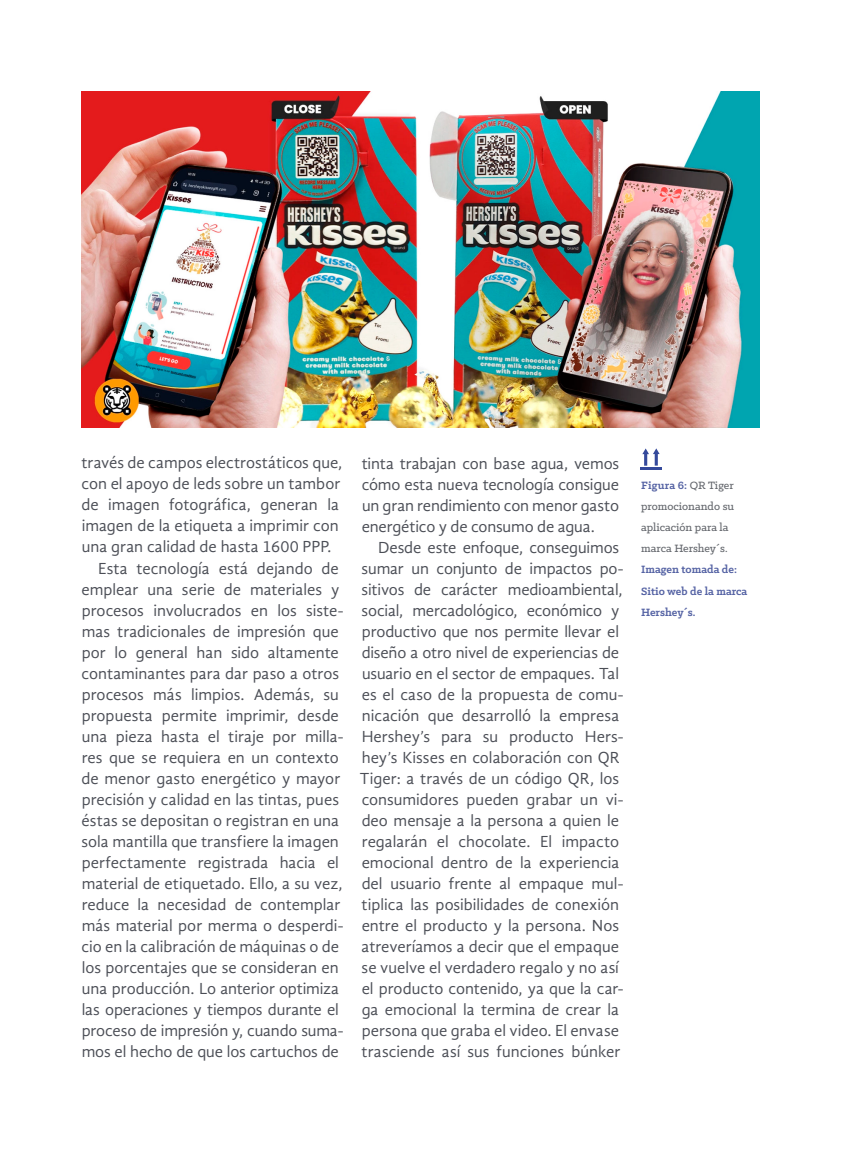
<style>
.page{position:relative;width:851px;height:1149px;background:#fff}
.page>*{position:absolute;margin:0;border:0;box-sizing:border-box;transform-origin:0 0}
.t1{font:16.5px/21px "Gandhi Sans";color:#4b4e56;text-align:justify}
.t2{font:500 12px/21px "Klinic Slab";color:#63666c}
.t3{font:700 12px/21px "Klinic Slab";color:#5563a4}
.s1{font-style:italic}
.s2{font-weight:700;color:#5563a4}
</style>
<div class="page">
<svg style="left:642px;top:448px;width:17px;height:17px"></svg>
<hr style="left:640px;top:467px;width:21px;height:2px;background:#34499b">
<img style="left:81px;top:91px;width:678px;height:336px">
<p class="t1" style="left:81px;top:452px;width:262px">través de campos electrostáticos que,</p>
<p class="t1" style="left:81px;top:473px;width:260px">con el apoyo de leds sobre un tambor</p>
<p class="t1" style="left:81px;top:494px;width:259px">de imagen fotográfica, generan la</p>
<p class="t1" style="left:82px;top:515px;width:258px">imagen de la etiqueta a imprimir con</p>
<p class="t1" style="left:82px;top:536px;width:252px">una gran calidad de hasta 1600 PPP<span class="s1">.</span></p>
<p class="t1" style="left:98px;top:557px;width:242px">Esta tecnología está dejando de</p>
<p class="t1" style="left:81px;top:578px;width:259px">emplear una serie de materiales y</p>
<p class="t1" style="left:82px;top:599px;width:263px">procesos involucrados en los siste-</p>
<p class="t1" style="left:82px;top:620px;width:259px">mas tradicionales de impresión que</p>
<p class="t1" style="left:82px;top:641px;width:258px">por lo general han sido altamente</p>
<p class="t1" style="left:81px;top:662px;width:259px">contaminantes para dar paso a otros</p>
<p class="t1" style="left:82px;top:683px;width:259px">procesos más limpios. Además, su</p>
<p class="t1" style="left:82px;top:704px;width:259px">propuesta permite imprimir, desde</p>
<p class="t1" style="left:82px;top:725px;width:263px">una pieza hasta el tiraje por milla-</p>
<p class="t1" style="left:82px;top:746px;width:259px">res que se requiera en un contexto</p>
<p class="t1" style="left:81px;top:767px;width:260px">de menor gasto energético y mayor</p>
<p class="t1" style="left:82px;top:788px;width:259px">precisión y calidad en las tintas, pues</p>
<p class="t1" style="left:81px;top:809px;width:259px">éstas se depositan o registran en una</p>
<p class="t1" style="left:81px;top:830px;width:259px">sola mantilla que transfiere la imagen</p>
<p class="t1" style="left:82px;top:851px;width:259px">perfectamente registrada hacia el</p>
<p class="t1" style="left:82px;top:872px;width:262px">material de etiquetado. Ello, a su vez,</p>
<p class="t1" style="left:82px;top:893px;width:260px">reduce la necesidad de contemplar</p>
<p class="t1" style="left:82px;top:914px;width:263px">más material por merma o desperdi-</p>
<p class="t1" style="left:81px;top:935px;width:259px">cio en la calibración de máquinas o de</p>
<p class="t1" style="left:82px;top:956px;width:258px">los porcentajes que se consideran en</p>
<p class="t1" style="left:82px;top:977px;width:259px">una producción. Lo anterior optimiza</p>
<p class="t1" style="left:82px;top:998px;width:259px">las operaciones y tiempos durante el</p>
<p class="t1" style="left:82px;top:1019px;width:263px">proceso de impresión y, cuando suma-</p>
<p class="t1" style="left:82px;top:1040px;width:259px">mos el hecho de que los cartuchos de</p>
<p class="t1" style="left:361px;top:452px;width:259px">tinta trabajan con base agua, vemos cómo esta nueva tecnología consigue un gran rendimiento con menor gasto energético y de consumo de agua.</p>
<p class="t1" style="left:359px;top:536px;width:266px;text-align:left;text-indent:19px">Desde este enfoque, conseguimos sumar un conjunto de impactos po&shy;sitivos de carácter medioambiental, social, mercadológico, económico y productivo que nos permite llevar el diseño a otro nivel de experiencias de usuario en el sector de empaques. Tal es el caso de la propuesta de comu&shy;nicación que desarrolló la empresa Hershey’s para su producto Hers&shy;hey’s Kisses en colaboración con QR Tiger: a través de un código QR, los consumidores pueden grabar un vi&shy;deo mensaje a la persona a quien le regalarán el chocolate. El impacto emocional dentro de la experiencia del usuario frente al empaque mul&shy;tiplica las posibilidades de conexión entre el producto y la persona. Nos atreveríamos a decir que el empaque se vuelve el verdadero regalo y no así el producto contenido, ya que la car&shy;ga emocional la termina de crear la persona que graba el video. El envase trasciende así sus funciones búnker</p>
<p class="t2" style="left:641px;top:474px;width:94px"><span class="s2">Figura 6:</span> QR Tiger promocionando su aplicación para la marca Hershey´s.</p>
<p class="t3" style="left:641px;top:558px;width:108px">Imagen tomada de:<br>Sitio web de la marca<br>Hershey´s.</p>
</div>
